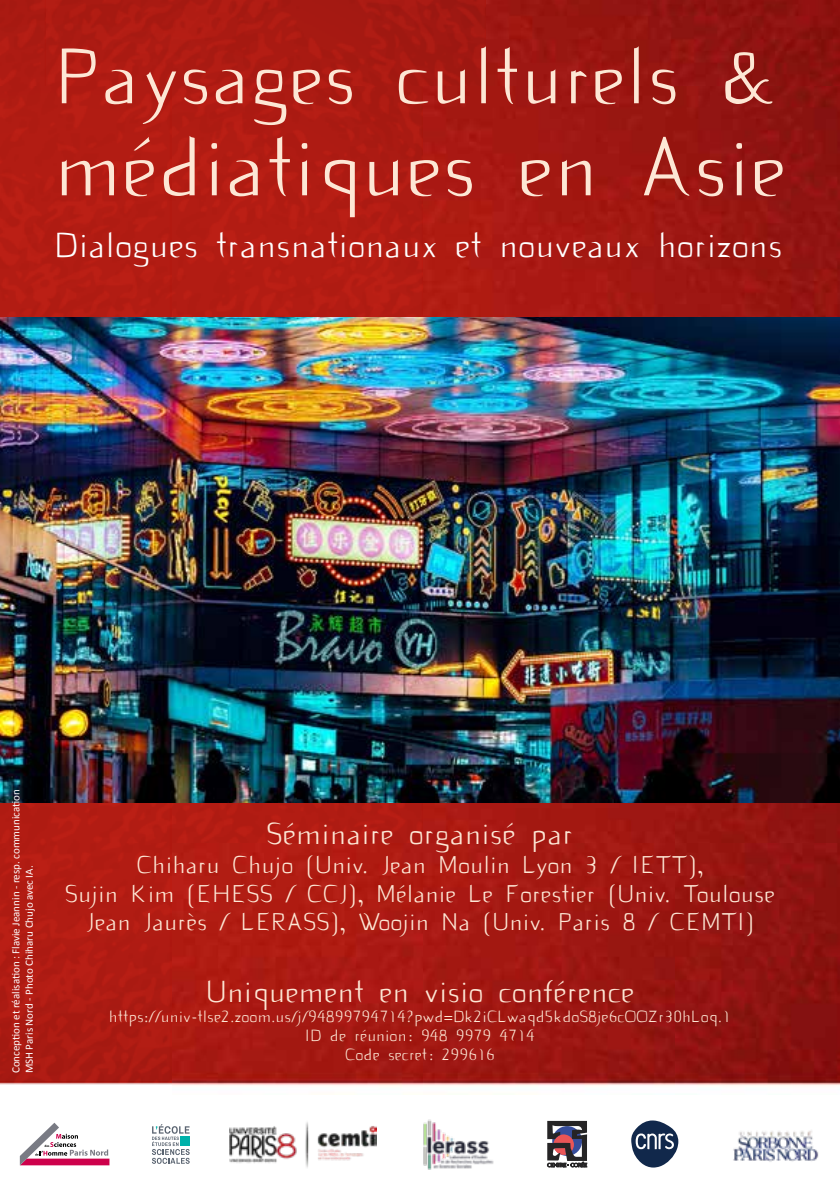
<style>
.page{position:relative;width:840px;height:1191px;background:#fff}
.page>*{position:absolute;margin:0;border:0;box-sizing:border-box;transform-origin:0 0}
.t1{font:81.2px "dekiru";color:#fde7d5}
.t2{font:77.4px "dekiru";color:#fde7d5}
.t3{font:34.4px "dekiru";color:#fff}
.t4{font:30px "dekiru";color:#fde7d5}
.t5{font:24px/28.8px "dekiru";color:#fde7d5;text-align:center}
.t6{font:16px/19.2px "dekiru";color:#fde7d5;text-align:center}
.t7{font:11px/13.2px "Calibri";color:#fff}
.t8{font:300 5px "LEMONMILK";letter-spacing:-.03em;color:#252425}
</style>
<div class="page">
<img style="left:0;top:0;width:839px;height:1087px">
<img style="left:0;top:317px;width:839px;height:485px">
<svg style="left:631px;top:1120px;width:46px;height:47px"></svg>
<img style="left:733px;top:1130px;width:86px;height:32px">
<svg style="left:20px;top:1122px;width:89px;height:43px"></svg>
<img style="left:423px;top:1119px;width:71px;height:51px">
<img style="left:229px;top:1122px;width:147px;height:46px">
<svg style="left:547px;top:1120px;width:39px;height:46px"></svg>
<svg style="left:152px;top:1124px;width:37px;height:39px"></svg>
<h2 class="t2" style="left:54px;top:30px;width:726px">Paysages culturels &amp;</h2>
<h1 class="t1" style="left:54px;top:119px;width:733px">médiatiques en Asie</h1>
<h3 class="t3" style="left:54px;top:225px;width:729px">Dialogues transnationaux et nouveaux horizons</h3>
<p class="t7" style="left:9px;top:1073px;width:285px;rotate:-90deg">Conception et réalisation : Flavie Jeannin - resp. communication<br>MSH Paris Nord - Photo Chiharu Chujo avec IA.</p>
<p class="t4" style="left:266px;top:815px;width:309px">Séminaire organisé par</p>
<p class="t5" style="left:65px;top:850px;width:711px">Chiharu Chujo (Univ. Jean Moulin Lyon 3 / IETT),<br>Sujin Kim (EHESS / CCJ), Mélanie Le Forestier (Univ. Toulouse<br>Jean Jaurès / LERASS), Woojin Na (Univ. Paris 8 / CEMTI)</p>
<p class="t4" style="left:205px;top:974px;width:430px">Uniquement en visio conférence</p>
<p class="t6" style="left:109px;top:1006px;width:623px">https://univ-tlse2.zoom.us/j/94899794714?pwd=Dk2iCLwaqd5kdoS8je6cOOZr30hLoq.1<br>ID de réunion: 948 9979 4714<br>Code secret: 299616</p>
<p class="t8" style="left:547px;top:1161px;width:41px">CENTRE CORÉE</p>
</div>
